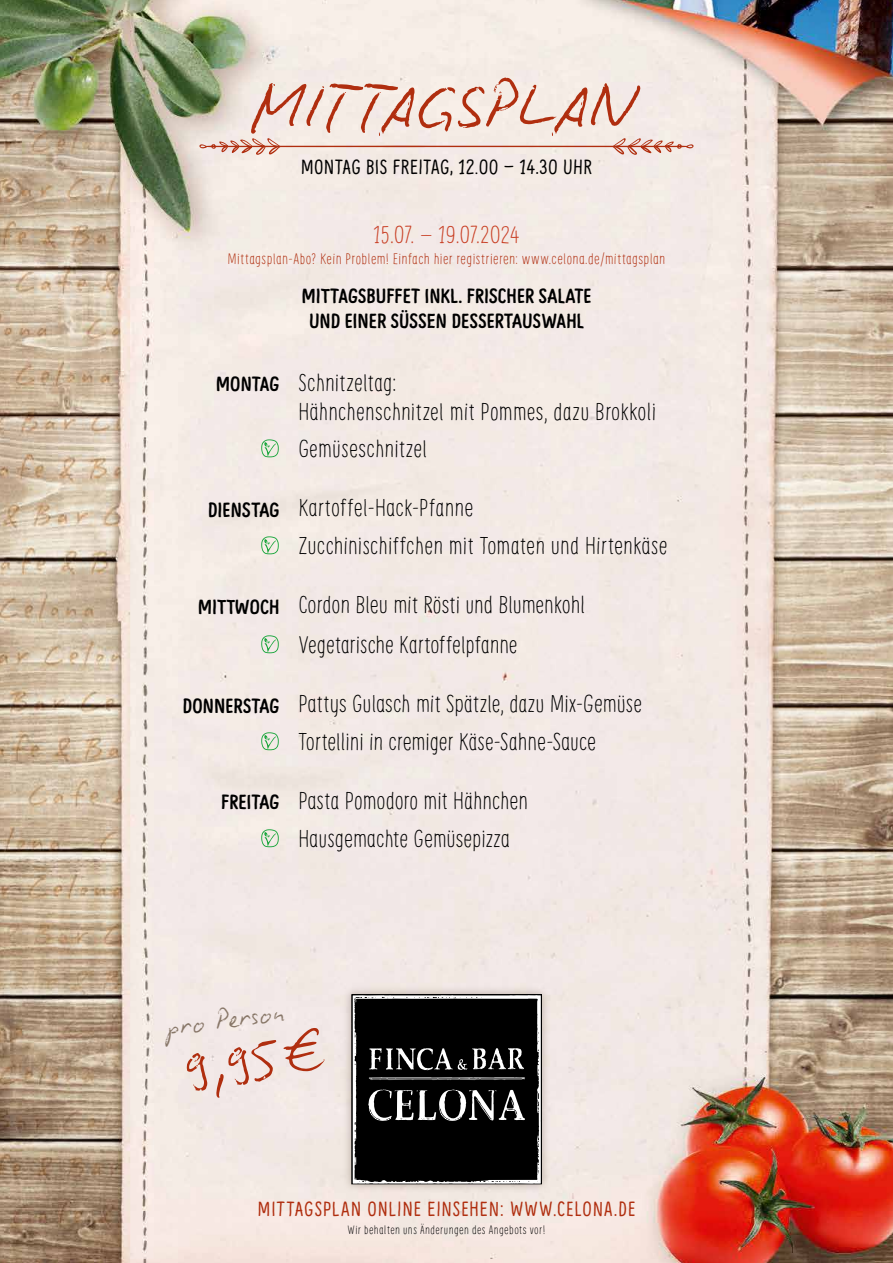
<style>
.page{position:relative;width:893px;height:1263px;background:#fff}
.page>*{position:absolute;margin:0;border:0;box-sizing:border-box;transform-origin:0 0}
.t1{font:72px "Biro Script Standard";letter-spacing:-.005em;color:#b02e0f}
.t2{font:57px "Biro Script Standard";color:#b02e0f}
.t3{font:30px "Biro Script Standard";color:#887768}
.t4{font:300 24px/37.8px "Supernett Condensed";color:#000}
.t5{font:300 24px "Supernett Condensed";letter-spacing:-.005em;color:#c83d22}
.t6{font:700 20.25px/24.3px "Supernett Condensed";letter-spacing:.005em;color:#000;text-align:center}
.t7{font:20.25px "Supernett Condensed";letter-spacing:.05em;color:#b02e0f}
.t8{font:20.25px "Supernett Condensed";letter-spacing:.015em;color:#000}
.t9{font:300 15px "Supernett Condensed";letter-spacing:.025em;color:#b02e0f}
.t10{font:300 12px "Supernett Condensed";letter-spacing:.04em;color:#000}
.s1{font-weight:700;font-size:20.25px}
.s2{font-size:51px}
</style>
<div class="page">
<img style="left:0;top:0;width:893px;height:1263px">
<div style="left:342px;top:985px;width:208px;height:208px;background:#887768;opacity:.5"></div>
<svg style="left:352px;top:995px;width:189px;height:189px;background:#212121"></svg>
<svg style="left:199px;top:137px;width:495px;height:19px;background:#ebd3cb"></svg>
<svg style="left:261px;top:439px;width:18px;height:18px"></svg>
<svg style="left:261px;top:536px;width:18px;height:18px"></svg>
<svg style="left:261px;top:635px;width:18px;height:18px"></svg>
<svg style="left:261px;top:732px;width:18px;height:18px"></svg>
<svg style="left:261px;top:829px;width:18px;height:18px"></svg>
<h1 class="t1" style="left:252px;top:60px;width:387px">MITTAGSPLAN</h1>
<p class="t8" style="left:301px;top:154px;width:293px">MONTAG BIS FREITAG, 12.00 – 14.30 UHR</p>
<p class="t5" style="left:373px;top:221px;width:148px">15.07. – 19.07.2024</p>
<p class="t9" style="left:228px;top:250px;width:439px">Mittagsplan-Abo? Kein Problem! Einfach hier registrieren: www.celona.de/mittagsplan</p>
<p class="t6" style="left:302px;top:284px;width:291px">MITTAGSBUFFET INKL. FRISCHER SALATE<br>UND EINER SÜSSEN DESSERTAUSWAHL</p>
<p class="t4" style="left:298px;top:368px;width:359px;line-height:28.8px;text-indent:-83px"><span class="s1">MONTAG</span> Schnitzeltag:<br>Hähnchenschnitzel mit Pommes, dazu Brokkoli</p>
<p class="t4" style="left:298px;top:430px;width:130px">Gemüseschnitzel</p>
<p class="t4" style="left:298px;top:489px;width:371px;text-indent:-90px"><span class="s1">DIENSTAG</span> Kartoffel-Hack-Pfanne<br>Zucchinischiffchen mit Tomaten und Hirtenkäse</p>
<p class="t4" style="left:298px;top:585px;width:288px;line-height:39.9px;text-indent:-100px"><span class="s1">MITTWOCH</span> Cordon Bleu mit Rösti und Blumenkohl<br>Vegetarische Kartoffelpfanne</p>
<p class="t4" style="left:298px;top:685px;width:345px;text-indent:-116px"><span class="s1">DONNERSTAG</span> Pattys Gulasch mit Spätzle, dazu Mix-Gemüse<br>Tortellini in cremiger Käse-Sahne-Sauce</p>
<p class="t4" style="left:298px;top:782px;width:231px;text-indent:-77px"><span class="s1">FREITAG</span> Pasta Pomodoro mit Hähnchen<br>Hausgemachte Gemüsepizza</p>
<p class="t3" style="left:164px;top:1008px;width:122px;rotate:-8deg">pro Person</p>
<h2 class="t2" style="left:180px;top:1034px;width:146px;rotate:-8deg">9,95 <span class="s2">€</span></h2>
<p class="t7" style="left:258px;top:1197px;width:379px">MITTAGSPLAN ONLINE EINSEHEN: WWW.CELONA.DE</p>
<p class="t10" style="left:348px;top:1223px;width:199px">Wir behalten uns Änderungen des Angebots vor!</p>
</div>
